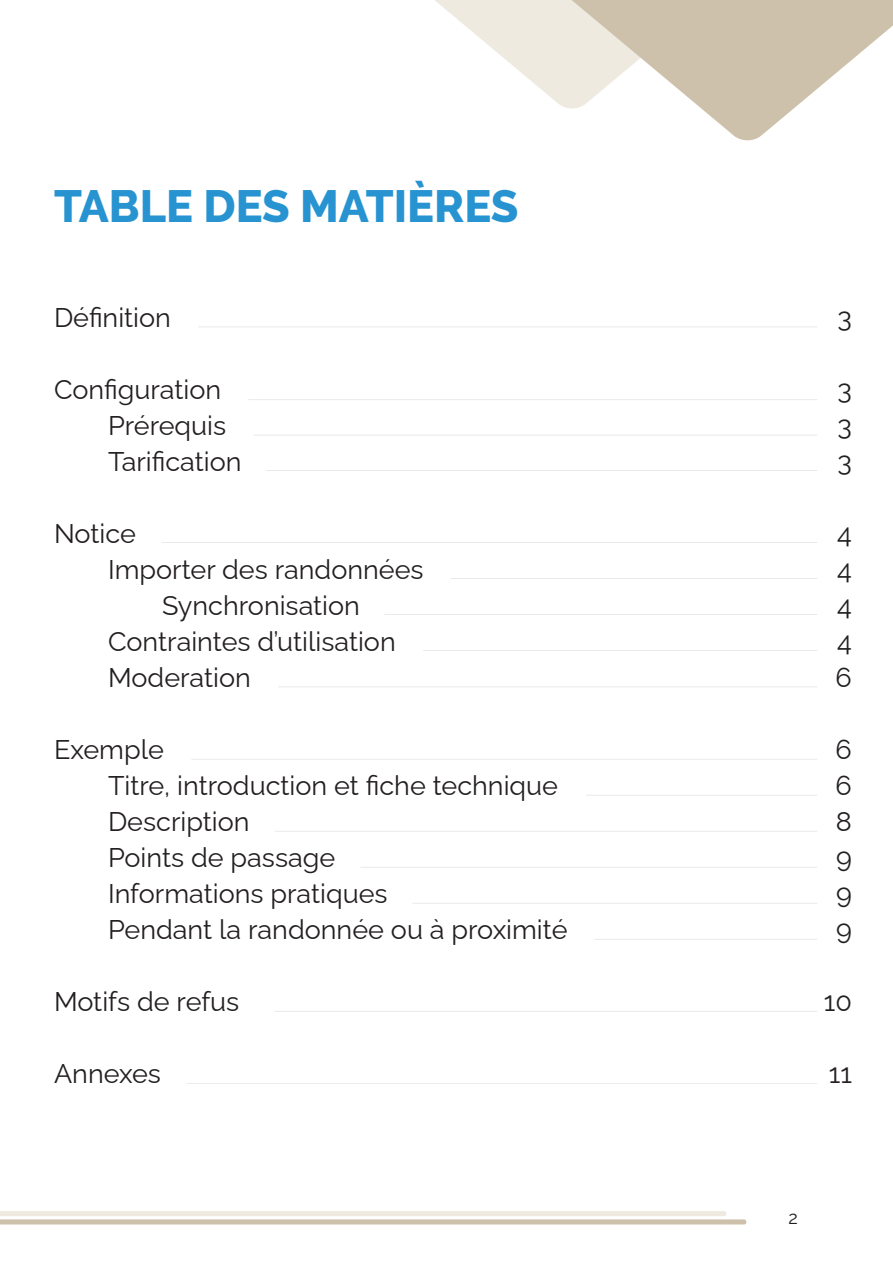
<style>
.page{position:relative;width:893px;height:1263px;background:#fff}
.page>*{position:absolute;margin:0;border:0;box-sizing:border-box;transform-origin:0 0}
.t1{font:800 45px "Raleway";color:#2793d1}
.t2{font:27px "Raleway";color:#231f20}
.t3{font:18px "Raleway";color:#231f20}
</style>
<div class="page">
<svg style="left:435px;top:0;width:117px;height:98px"></svg>
<svg style="left:552px;top:0;width:341px;height:141px;fill:#cdc1ab"></svg>
<svg style="left:0;top:1211px;width:746px;height:13px"></svg>
<hr style="left:198px;top:327px;width:619px;height:1px;background:#231f20">
<hr style="left:248px;top:399px;width:569px;height:1px;background:#231f20">
<hr style="left:253px;top:435px;width:564px;height:1px;background:#231f20">
<hr style="left:266px;top:470px;width:551px;height:1px;background:#231f20">
<hr style="left:162px;top:542px;width:655px;height:1px;background:#231f20">
<hr style="left:384px;top:614px;width:433px;height:1px;background:#231f20">
<hr style="left:278px;top:687px;width:539px;height:1px;background:#231f20">
<hr style="left:451px;top:578px;width:366px;height:1px;background:#231f20">
<hr style="left:423px;top:650px;width:394px;height:1px;background:#231f20">
<hr style="left:191px;top:759px;width:626px;height:1px;background:#231f20">
<hr style="left:586px;top:795px;width:231px;height:1px;background:#231f20">
<hr style="left:275px;top:831px;width:542px;height:1px;background:#231f20">
<hr style="left:361px;top:867px;width:456px;height:1px;background:#231f20">
<hr style="left:594px;top:939px;width:223px;height:1px;background:#231f20">
<hr style="left:275px;top:1011px;width:542px;height:1px;background:#231f20">
<hr style="left:186px;top:1083px;width:631px;height:1px;background:#231f20">
<hr style="left:412px;top:903px;width:405px;height:1px;background:#231f20">
<p class="t1" style="left:54px;top:181px;width:466px">TABLE DES MATIÈRES</p>
<p class="t2" style="left:54px;top:296px;width:118px">Définition</p>
<p class="t2" style="left:837px;top:296px;width:16px">3</p>
<p class="t2" style="left:54px;top:368px;width:169px">Configuration</p>
<p class="t2" style="left:837px;top:368px;width:16px">3</p>
<p class="t2" style="left:108px;top:404px;width:120px">Prérequis</p>
<p class="t2" style="left:837px;top:404px;width:16px">3</p>
<p class="t2" style="left:108px;top:440px;width:135px">Tarification</p>
<p class="t2" style="left:837px;top:440px;width:16px">3</p>
<p class="t2" style="left:54px;top:512px;width:83px">Notice</p>
<p class="t2" style="left:837px;top:512px;width:16px">4</p>
<p class="t2" style="left:108px;top:548px;width:317px">Importer des randonnées</p>
<p class="t2" style="left:837px;top:548px;width:16px">4</p>
<p class="t2" style="left:162px;top:584px;width:199px">Synchronisation</p>
<p class="t2" style="left:837px;top:584px;width:16px">4</p>
<p class="t2" style="left:108px;top:620px;width:289px">Contraintes d’utilisation</p>
<p class="t2" style="left:837px;top:620px;width:16px">4</p>
<p class="t2" style="left:108px;top:656px;width:144px">Moderation</p>
<p class="t2" style="left:836px;top:656px;width:18px">6</p>
<p class="t2" style="left:54px;top:728px;width:111px">Exemple</p>
<p class="t2" style="left:836px;top:728px;width:18px">6</p>
<p class="t2" style="left:108px;top:764px;width:452px">Titre, introduction et fiche technique</p>
<p class="t2" style="left:836px;top:764px;width:18px">6</p>
<p class="t2" style="left:108px;top:800px;width:143px">Description</p>
<p class="t2" style="left:836px;top:800px;width:18px">8</p>
<p class="t2" style="left:108px;top:836px;width:229px">Points de passage</p>
<p class="t2" style="left:836px;top:836px;width:17px">9</p>
<p class="t2" style="left:108px;top:872px;width:281px">Informations pratiques</p>
<p class="t2" style="left:836px;top:872px;width:17px">9</p>
<p class="t2" style="left:108px;top:908px;width:461px">Pendant la randonnée ou à proximité</p>
<p class="t2" style="left:836px;top:908px;width:17px">9</p>
<p class="t2" style="left:54px;top:980px;width:187px">Motifs de refus</p>
<p class="t2" style="left:824px;top:980px;width:30px">10</p>
<p class="t2" style="left:54px;top:1052px;width:108px">Annexes</p>
<p class="t2" style="left:829px;top:1052px;width:25px">11</p>
<p class="t3" style="left:788px;top:1203px;width:11px">2</p>
</div>
